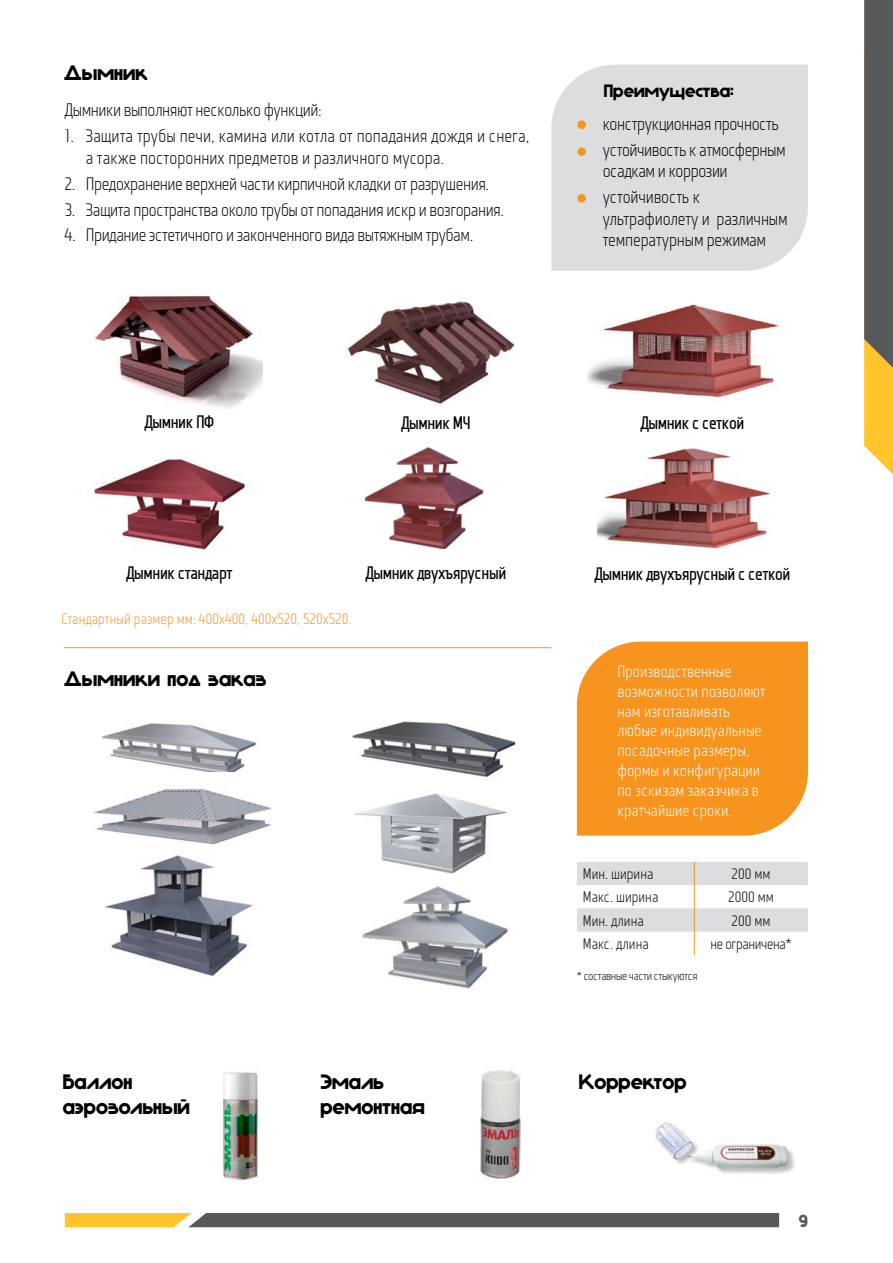
<style>
.page{position:relative;width:893px;height:1263px;background:#fff}
.page>*{position:absolute;margin:0;border:0;box-sizing:border-box;transform-origin:0 0}
.t1{font:21px/25.2px "Rostov";color:#000}
.t2{font:18px/25.8px "Monitorica";letter-spacing:-.025em;color:#000}
.t3{font:18px/21.6px "Monitorica";color:#000}
.t4{font:700 18px "Monitorica";letter-spacing:-.025em;color:#000}
.t5{font:18px "Rostov";color:#000}
.t6{font:18px "Rostov";color:#58595b}
.t7{font:16.5px/19.8px "Monitorica";color:#fff}
.t8{font:15px "Monitorica";color:#000}
.t9{font:15px "Monitorica";color:#f7941e}
.t10{font:15px "Monitorica";letter-spacing:-.025em;color:#000}
.t11{font:12px "Monitorica";letter-spacing:-.025em;color:#000}
</style>
<div class="page">
<svg style="left:864px;top:0;width:29px;height:475px;background:#837755"></svg>
<svg style="left:65px;top:1213px;width:714px;height:14px;background:#776e56"></svg>
<div style="left:577px;top:642px;width:231px;height:194px;background:#f7941e"></div>
<img style="left:597px;top:447px;width:177px;height:103px">
<img style="left:354px;top:793px;width:153px;height:72px">
<img style="left:94px;top:458px;width:152px;height:92px">
<img style="left:347px;top:301px;width:168px;height:105px">
<img style="left:352px;top:721px;width:164px;height:59px">
<img style="left:101px;top:723px;width:155px;height:49px">
<img style="left:94px;top:788px;width:177px;height:57px">
<img style="left:105px;top:855px;width:148px;height:122px">
<img style="left:655px;top:1122px;width:140px;height:51px">
<img style="left:217px;top:1072px;width:42px;height:109px">
<img style="left:360px;top:865px;width:148px;height:124px">
<img style="left:480px;top:1070px;width:41px;height:110px">
<hr style="left:64px;top:647px;width:487px;height:1px;background:#f7941e">
<img style="left:95px;top:293px;width:167px;height:115px">
<img style="left:587px;top:304px;width:193px;height:95px">
<img style="left:365px;top:447px;width:119px;height:101px">
<div style="left:551px;top:65px;width:257px;height:206px;background:#dcddde"></div>
<div style="left:577px;top:120px;width:9px;height:9px;background:#f4951f;border-radius:50%"></div>
<div style="left:577px;top:147px;width:9px;height:9px;background:#f4951f;border-radius:50%"></div>
<div style="left:577px;top:194px;width:9px;height:9px;background:#f4951f;border-radius:50%"></div>
<svg style="left:577px;top:862px;width:231px;height:93px"></svg>
<p class="t1" style="left:64px;top:60px;width:85px">Дымник</p>
<p class="t2" style="left:64px;top:97px;width:259px">Дымники выполняют несколько функций:</p>
<p class="t3" style="left:86px;top:125px;width:445px;text-indent:-21px">1. Защита трубы печи, камина или котла от попадания дождя и снега, а также посторонних предметов и различного мусора.</p>
<p class="t2" style="left:64px;top:171px;width:426px">2. Предохранение верхней части кирпичной кладки от разрушения.</p>
<p class="t2" style="left:64px;top:196px;width:441px">3. Защита пространства около трубы от попадания искр и возгорания.</p>
<p class="t2" style="left:64px;top:222px;width:410px">4. Придание эстетичного и законченного вида вытяжным трубам.</p>
<p class="t5" style="left:604px;top:78px;width:132px">Преимущества:</p>
<p class="t2" style="left:603px;top:111px;width:185px">конструкционная прочность устойчивость к атмосферным</p>
<p class="t2" style="left:603px;top:158px;width:127px">осадкам и коррозии устойчивость к</p>
<p class="t2" style="left:603px;top:208px;width:187px;line-height:21.6px">ультрафиолету и различным температурным режимам</p>
<p class="t4" style="left:144px;top:411px;width:71px">Дымник ПФ</p>
<p class="t4" style="left:401px;top:412px;width:71px">Дымник МЧ</p>
<p class="t4" style="left:640px;top:412px;width:106px">Дымник с сеткой</p>
<p class="t4" style="left:126px;top:562px;width:108px">Дымник стандарт</p>
<p class="t4" style="left:365px;top:562px;width:143px">Дымник двухъярусный</p>
<p class="t4" style="left:594px;top:563px;width:198px">Дымник двухъярусный с сеткой</p>
<p class="t9" style="left:62px;top:610px;width:291px">Стандартный размер мм: 400x400, 400x520, 520x520.</p>
<p class="t1" style="left:64px;top:666px;width:204px">Дымники под заказ</p>
<p class="t7" style="left:617px;top:661px;width:149px">Производственные возможности позволяют нам изготавливать любые индивидуальные посадочные размеры, формы и конфигурации по эскизам заказчика в кратчайшие сроки.</p>
<p class="t8" style="left:583px;top:865px;width:72px">Мин. ширина</p>
<p class="t8" style="left:732px;top:865px;width:41px">200 мм</p>
<p class="t8" style="left:583px;top:888px;width:77px">Макс. ширина</p>
<p class="t8" style="left:728px;top:888px;width:47px">2000 мм</p>
<p class="t8" style="left:583px;top:912px;width:62px">Мин. длина</p>
<p class="t8" style="left:732px;top:912px;width:41px">200 мм</p>
<p class="t8" style="left:583px;top:935px;width:67px">Макс. длина</p>
<p class="t10" style="left:710px;top:935px;width:83px">не ограничена*</p>
<p class="t11" style="left:577px;top:968px;width:122px">* составные части стыкуются</p>
<p class="t1" style="left:63px;top:1069px;width:129px">Баллон аэрозольный</p>
<p class="t1" style="left:320px;top:1069px;width:106px">Эмаль ремонтная</p>
<p class="t1" style="left:579px;top:1069px;width:109px">Корректор</p>
<p class="t6" style="left:799px;top:1208px;width:10px">9</p>
</div>
